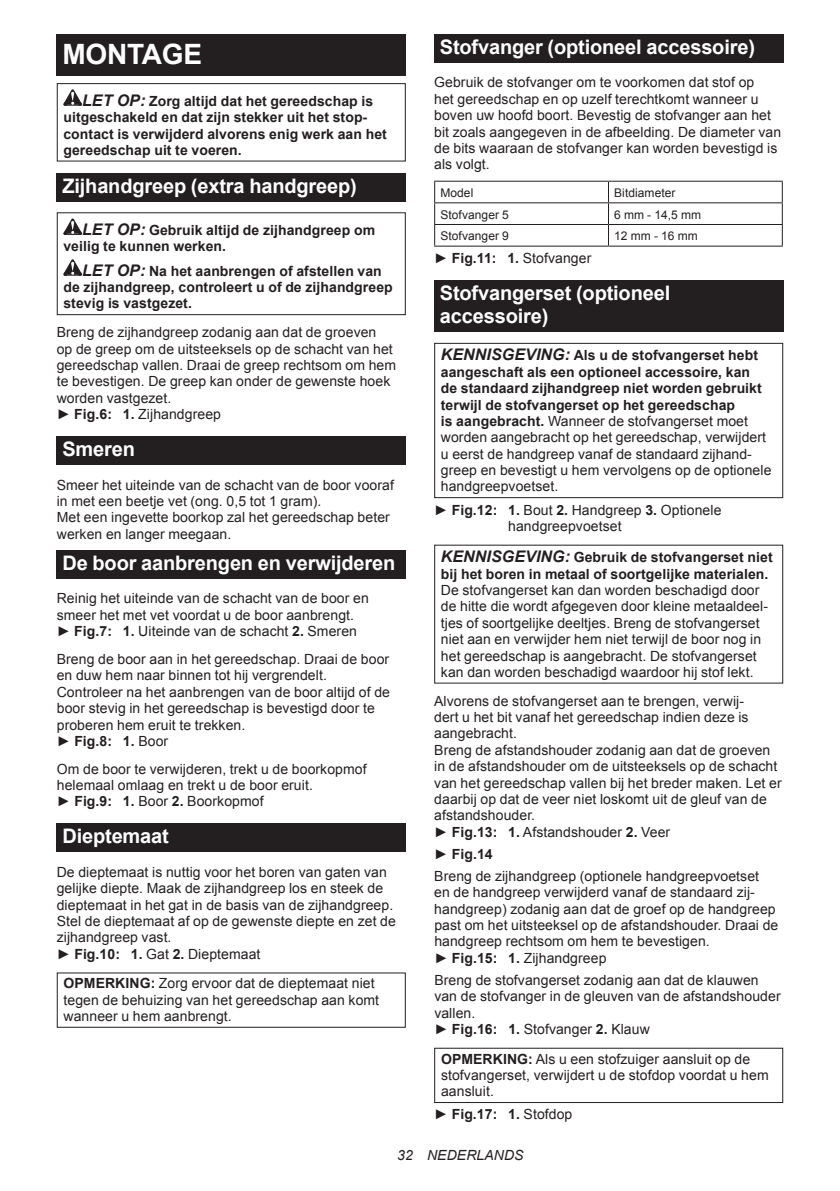
<style>
.page{position:relative;width:840px;height:1191px;background:#fff}
.page>*{position:absolute;margin:0;border:0;box-sizing:border-box;transform-origin:0 0}
.t1{font:700 28px "Arial";letter-spacing:-.01em;color:#fff}
.t2{font:700 20px/23.4px "Arial";letter-spacing:-.01em;color:#fff}
.t3{font:14px/16.4px "Arial";letter-spacing:.005em;color:#231f20}
.t4{font:700 14px/16.4px "Arial";letter-spacing:.005em;color:#231f20}
.t5{font:italic 14px "Arial";letter-spacing:.005em;color:#231f20}
.t6{font:12px "Arial";letter-spacing:.005em;color:#231f20}
.s1{font-style:italic;font-size:16px}
.s2{font-weight:700}
.s3{font-weight:700;font-style:italic;font-size:16px}
.s4{font-weight:400}
</style>
<div class="page">
<div style="left:57px;top:34px;width:348px;height:41px;background:#231f20"></div>
<svg style="left:63px;top:89px;width:19px;height:17px"></svg>
<div style="left:57px;top:83px;width:348px;height:79px;border:1px solid #231f20"></div>
<div style="left:57px;top:173px;width:348px;height:28px;background:#231f20"></div>
<svg style="left:63px;top:218px;width:19px;height:17px"></svg>
<svg style="left:63px;top:259px;width:19px;height:17px"></svg>
<div style="left:57px;top:212px;width:348px;height:103px;border:1px solid #231f20"></div>
<div style="left:57px;top:436px;width:348px;height:29px;background:#231f20"></div>
<div style="left:57px;top:550px;width:348px;height:28px;background:#231f20"></div>
<div style="left:57px;top:823px;width:348px;height:29px;background:#231f20"></div>
<div style="left:434px;top:34px;width:348px;height:29px;background:#231f20"></div>
<hr style="left:434px;top:181px;width:174px;height:1px;background:#231f20">
<hr style="left:608px;top:181px;width:174px;height:1px;background:#231f20">
<hr style="left:434px;top:202px;width:174px;height:1px;background:#231f20">
<hr style="left:608px;top:202px;width:174px;height:1px;background:#231f20">
<hr style="left:434px;top:224px;width:174px;height:1px;background:#231f20">
<svg style="left:434px;top:182px;width:1px;height:64px"></svg>
<hr style="left:608px;top:224px;width:174px;height:1px;background:#231f20">
<svg style="left:781px;top:182px;width:1px;height:64px"></svg>
<hr style="left:434px;top:246px;width:174px;height:1px;background:#231f20">
<hr style="left:608px;top:246px;width:174px;height:1px;background:#231f20">
<div style="left:434px;top:280px;width:348px;height:52px;background:#231f20"></div>
<div style="left:434px;top:343px;width:348px;height:155px;border:1px solid #231f20"></div>
<div style="left:434px;top:1047px;width:348px;height:56px;border:1px solid #231f20"></div>
<h1 class="t1" style="left:62px;top:35px;width:141px">MONTAGE</h1>
<p class="t4" style="left:63px;top:93px;width:325px;text-indent:19px"><span class="s1">LET OP:</span> Zorg altijd dat het gereedschap is uitgeschakeld en dat zijn stekker uit het stop&shy;contact is verwijderd alvorens enig werk aan het gereedschap uit te voeren.</p>
<h2 class="t2" style="left:62px;top:175px;width:296px">Zijhandgreep (extra handgreep)</h2>
<p class="t4" style="left:63px;top:222px;width:313px;text-indent:19px"><span class="s1">LET OP:</span> Gebruik altijd de zijhandgreep om veilig te kunnen werken.</p>
<p class="t4" style="left:63px;top:263px;width:330px;text-indent:19px"><span class="s1">LET OP:</span> Na het aanbrengen of afstellen van de zijhandgreep, controleert u of de zijhandgreep stevig is vastgezet.</p>
<p class="t3" style="left:57px;top:324px;width:341px">Breng de zijhandgreep zodanig aan dat de groeven<br>op de greep om de uitsteeksels op de schacht van het gereedschap vallen. Draai de greep rechtsom om hem te bevestigen. De greep kan onder de gewenste hoek worden vastgezet.<br>► <span class="s2">Fig.6: 1.</span> Zijhandgreep</p>
<h2 class="t2" style="left:62px;top:438px;width:74px">Smeren</h2>
<p class="t3" style="left:57px;top:476px;width:338px">Smeer het uiteinde van de schacht van de boor vooraf in met een beetje vet (ong. 0,5 tot 1 gram).<br>Met een ingevette boorkop zal het gereedschap beter werken en langer meegaan.</p>
<h2 class="t2" style="left:62px;top:552px;width:334px">De boor aanbrengen en verwijderen</h2>
<p class="t3" style="left:57px;top:590px;width:313px">Reinig het uiteinde van de schacht van de boor en smeer het met vet voordat u de boor aanbrengt. ► <span class="s2">Fig.7: 1.</span> Uiteinde van de schacht <span class="s2">2.</span> Smeren</p>
<p class="t3" style="left:57px;top:651px;width:334px">Breng de boor aan in het gereedschap. Draai de boor en duw hem naar binnen tot hij vergrendelt.<br>Controleer na het aanbrengen van de boor altijd of de boor stevig in het gereedschap is bevestigd door te proberen hem eruit te trekken.<br>► <span class="s2">Fig.8: 1.</span> Boor</p>
<p class="t3" style="left:57px;top:760px;width:311px">Om de boor te verwijderen, trekt u de boorkopmof helemaal omlaag en trekt u de boor eruit.<br>► <span class="s2">Fig.9: 1.</span> Boor <span class="s2">2.</span> Boorkopmof</p>
<h2 class="t2" style="left:62px;top:825px;width:108px">Dieptemaat</h2>
<p class="t3" style="left:57px;top:864px;width:340px">De dieptemaat is nuttig voor het boren van gaten van gelijke diepte. Maak de zijhandgreep los en steek de dieptemaat in het gat in de basis van de zijhandgreep.<br>Stel de dieptemaat af op de gewenste diepte en zet de zijhandgreep vast.<br>► <span class="s2">Fig.10: 1.</span> Gat <span class="s2">2.</span> Dieptemaat</p>
<p class="t3" style="left:63px;top:975px;width:317px"><span class="s2">OPMERKING:</span> Zorg ervoor dat de dieptemaat niet tegen de behuizing van het gereedschap aan komt wanneer u hem aanbrengt.</p>
<h2 class="t2" style="left:439px;top:36px;width:316px">Stofvanger (optioneel accessoire)</h2>
<p class="t3" style="left:434px;top:74px;width:348px">Gebruik de stofvanger om te voorkomen dat stof op<br>het gereedschap en op uzelf terechtkomt wanneer u boven uw hoofd boort. Bevestig de stofvanger aan het bit zoals aangegeven in de afbeelding. De diameter van de bits waaraan de stofvanger kan worden bevestigd is als volgt.</p>
<p class="t6" style="left:440px;top:185px;width:34px">Model</p>
<p class="t6" style="left:613px;top:185px;width:63px">Bitdiameter</p>
<p class="t6" style="left:440px;top:207px;width:70px">Stofvanger 5</p>
<p class="t6" style="left:613px;top:207px;width:88px">6 mm - 14,5 mm</p>
<p class="t6" style="left:440px;top:228px;width:70px">Stofvanger 9</p>
<p class="t6" style="left:613px;top:228px;width:85px">12 mm - 16 mm</p>
<p class="t3" style="left:434px;top:250px;width:158px">► <span class="s2">Fig.11: 1.</span> Stofvanger</p>
<h2 class="t2" style="left:439px;top:282px;width:232px">Stofvangerset (optioneel accessoire)</h2>
<p class="t3" style="left:440px;top:347px;width:332px"><span class="s3">KENNISGEVING:</span> <span class="s2">Als u de stofvangerset hebt aangeschaft als een optioneel accessoire, kan<br>de standaard zijhandgreep niet worden gebruikt terwijl de stofvangerset op het gereedschap<br>is aangebracht.</span> Wanneer de stofvangerset moet worden aangebracht op het gereedschap, verwijdert u eerst de handgreep vanaf de standaard zijhand&shy;greep en bevestigt u hem vervolgens op de optionele handgreepvoetset.</p>
<p class="t3" style="left:508px;top:501px;width:215px;text-indent:-74px">► <span class="s2">Fig.12: 1.</span> Bout <span class="s2">2.</span> Handgreep <span class="s2">3.</span> Optionele handgreepvoetset</p>
<p class="t4" style="left:440px;top:549px;width:333px"><span class="s1">KENNISGEVING:</span> Gebruik de stofvangerset niet bij het boren in metaal of soortgelijke materialen.</p>
<p class="t3" style="left:440px;top:582px;width:328px">De stofvangerset kan dan worden beschadigd door de hitte die wordt afgegeven door kleine metaaldeel&shy;tjes of soortgelijke deeltjes. Breng de stofvangerset niet aan en verwijder hem niet terwijl de boor nog in het gereedschap is aangebracht. De stofvangerset kan dan worden beschadigd waardoor hij stof lekt.</p>
<p class="t3" style="left:434px;top:692px;width:349px">Alvorens de stofvangerset aan te brengen, verwij-<br>dert u het bit vanaf het gereedschap indien deze is aangebracht.<br>Breng de afstandshouder zodanig aan dat de groeven in de afstandshouder om de uitsteeksels op de schacht van het gereedschap vallen bij het breder maken. Let er daarbij op dat de veer niet loskomt uit de gleuf van de afstandshouder.<br>► <span class="s2">Fig.13: 1.</span> Afstandshouder <span class="s2">2.</span> Veer</p>
<p class="t3" style="left:434px;top:843px;width:326px;line-height:22px">► <span class="s2">Fig.14<br></span>Breng de zijhandgreep (optionele handgreepvoetset</p>
<p class="t3" style="left:434px;top:884px;width:345px">en de handgreep verwijderd vanaf de standaard zij&shy;handgreep) zodanig aan dat de groef op de handgreep past om het uitsteeksel op de afstandshouder. Draai de handgreep rechtsom om hem te bevestigen.<br>► <span class="s2">Fig.15: 1.</span> Zijhandgreep</p>
<p class="t3" style="left:434px;top:972px;width:347px">Breng de stofvangerset zodanig aan dat de klauwen van de stofvanger in de gleuven van de afstandshouder vallen.<br>► <span class="s2">Fig.16: 1.</span> Stofvanger <span class="s2">2.</span> Klauw</p>
<p class="t3" style="left:441px;top:1050px;width:329px"><span class="s2">OPMERKING:</span> Als u een stofzuiger aansluit op de stofvangerset, verwijdert u de stofdop voordat u hem aansluit.</p>
<p class="t4" style="left:434px;top:1106px;width:140px"><span class="s4">►</span> Fig.17: 1. <span class="s4">Stofdop</span></p>
<p class="t5" style="left:397px;top:1146px;width:128px">32 NEDERLANDS</p>
</div>
